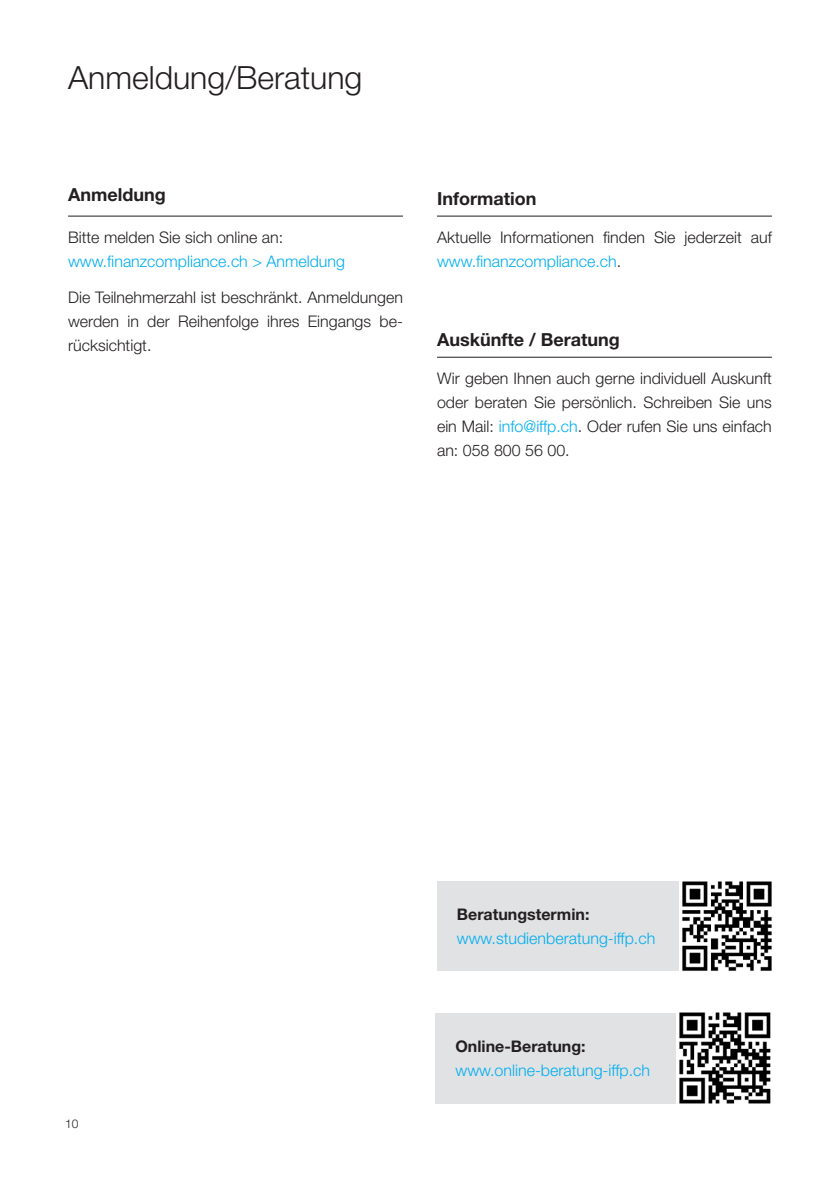
<style>
.page{position:relative;width:840px;height:1191px;background:#fff}
.page>*{position:absolute;margin:0;border:0;box-sizing:border-box;transform-origin:0 0}
.Headline{font:300 32px "Helvetica Neue LT Pro";color:#231f20}
.Zw_Titel{font:700 18px "Helvetica Neue LT Pro";color:#231f20}
.Zw_Titel_Kopie{font:700 18px "Helvetica Neue LT Pro";color:#231f20}
.Copy{font:300 16px/24px "Helvetica Neue LT Pro";color:#231f20;text-align:justify}
.Copy-2{font:300 16px/24px "Helvetica Neue LT Pro";color:#00aeef}
.t1{font:300 12px "Helvetica Neue LT Pro";color:#231f20}
.s1{color:#231f20}
.s2{color:#00aeef}
.s3{font-weight:700;color:#231f20}
</style>
<div class="page">
<hr style="left:68px;top:216px;width:335px;height:1px;background:#231f20">
<hr style="left:437px;top:216px;width:334px;height:1px;background:#231f20">
<hr style="left:437px;top:357px;width:334px;height:1px;background:#231f20">
<div style="left:437px;top:881px;width:251px;height:89px;background:#e1e2e4"></div>
<img style="left:679px;top:881px;width:93px;height:90px">
<div style="left:435px;top:1012px;width:244px;height:91px;background:#e1e2e4"></div>
<img style="left:676px;top:1012px;width:95px;height:92px">
<p class="Headline" style="left:68px;top:58px;width:295px">Anmeldung/Beratung</p>
<p class="Zw_Titel" style="left:68px;top:183px;width:99px">Anmeldung</p>
<p class="Copy-2" style="left:68px;top:225px;width:278px"><span class="s1">Bitte melden Sie sich online an: </span>www.finanzcompliance.ch &gt; Anmeldung</p>
<p class="Copy" style="left:68px;top:285px;width:336px">Die Teilnehmerzahl ist beschränkt. Anmeldungen werden in der Reihenfolge ihres Eingangs be&shy;rücksichtigt.</p>
<p class="Zw_Titel_Kopie" style="left:437px;top:187px;width:101px">Information</p>
<p class="Copy" style="left:437px;top:225px;width:336px">Aktuelle Informationen finden Sie jederzeit auf <span class="s2">www.finanzcompliance.ch</span>.</p>
<p class="Zw_Titel" style="left:437px;top:328px;width:184px">Auskünfte / Beratung</p>
<p class="Copy" style="left:437px;top:366px;width:336px">Wir geben Ihnen auch gerne individuell Auskunft oder beraten Sie persönlich. Schreiben Sie uns ein Mail: <span class="s2">info@iffp.ch</span>. Oder rufen Sie uns einfach an: 058 800 56 00.</p>
<p class="t1" style="left:65px;top:1116px;width:15px">10</p>
<p class="Copy-2" style="left:456px;top:902px;width:200px"><span class="s3">Beratungstermin: </span>www.studienberatung-iffp.ch</p>
<p class="Copy-2" style="left:455px;top:1033px;width:196px"><span class="s3">Online-Beratung: </span>www.online-beratung-iffp.ch</p>
</div>
